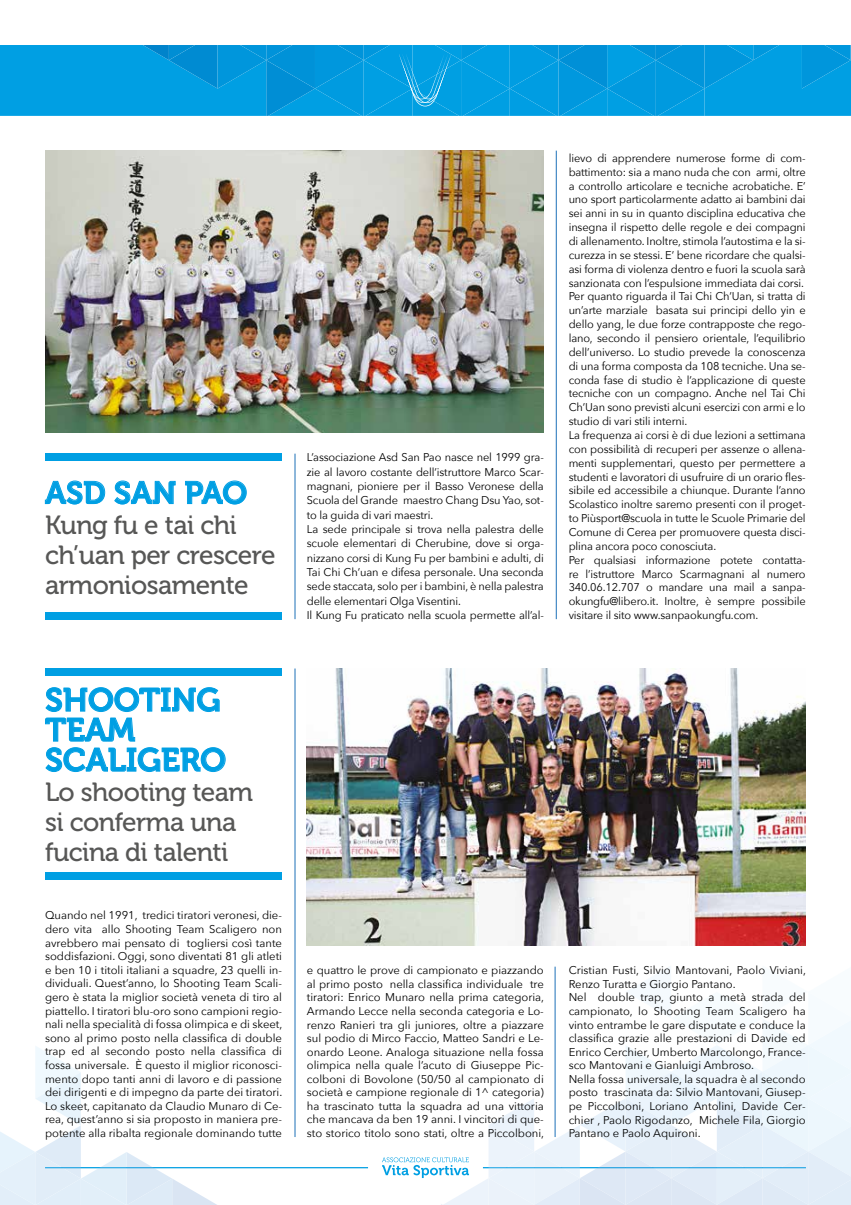
<style>
.page{position:relative;width:851px;height:1205px;background:#fff}
.page>*{position:absolute;margin:0;border:0;box-sizing:border-box;transform-origin:0 0}
.t1{font:32.5px/30px "Museo 700";color:#009fe3}
.t2{font:31.25px "Museo 700";color:#009fe3}
.t3{font:26.25px/30px "Museo 500";letter-spacing:-.02em;color:#575756}
.t4{font:11.25px/13.9px "Avenir Next";letter-spacing:-.01em;color:#000}
</style>
<div class="page">
<hr style="left:45px;top:1167px;width:323px;height:1px;background:#009fe3">
<svg style="left:0;top:1046px;width:218px;height:159px"></svg>
<svg style="left:382px;top:966px;width:468px;height:239px"></svg>
<div style="left:0;top:45px;width:850px;height:71px;background:#009fe3"></div>
<svg style="left:801px;top:45px;width:49px;height:44px;background:#0199de"></svg>
<svg style="left:143px;top:45px;width:636px;height:71px;background:#039cdf"></svg>
<img style="left:45px;top:151px;width:498px;height:281px">
<svg style="left:45px;top:481px;width:60px;height:23px"></svg>
<svg style="left:114px;top:481px;width:61px;height:23px"></svg>
<svg style="left:185px;top:481px;width:61px;height:23px"></svg>
<hr style="left:295px;top:454px;width:1px;height:165px;background:#1d71b8">
<hr style="left:556px;top:151px;width:1px;height:468px;background:#1d71b8">
<img style="left:307px;top:668px;width:498px;height:277px">
<svg style="left:46px;top:687px;width:173px;height:25px"></svg>
<svg style="left:45px;top:718px;width:90px;height:23px"></svg>
<svg style="left:46px;top:747px;width:179px;height:25px"></svg>
<hr style="left:295px;top:668px;width:1px;height:469px;background:#1d71b8">
<hr style="left:554px;top:966px;width:1px;height:171px;background:#1d71b8">
<div style="left:45px;top:872px;width:237px;height:8px;background:#009fe3"></div>
<div style="left:45px;top:612px;width:237px;height:7px;background:#009fe3"></div>
<div style="left:45px;top:668px;width:237px;height:8px;background:#009fe3"></div>
<div style="left:45px;top:454px;width:237px;height:7px;background:#009fe3"></div>
<h2 class="t2" style="left:45px;top:475px;width:203px">ASD SAN PAO</h2>
<h3 class="t3" style="left:45px;top:510px;width:232px">Kung fu e tai chi ch’uan per crescere armoniosamente</h3>
<p class="t4" style="left:307px;top:450px;width:238px;line-height:14.4px">L’associazione Asd San Pao nasce nel 1999 gra&shy;zie al lavoro costante dell’istruttore Marco Scar&shy;magnani, pioniere per il Basso Veronese della Scuola del Grande maestro Chang Dsu Yao, sot&shy;to la guida di vari maestri.<br>La sede principale si trova nella palestra delle scuole elementari di Cherubine, dove si orga&shy;nizzano corsi di Kung Fu per bambini e adulti, di Tai Chi Ch’uan e difesa personale. Una seconda sede staccata, solo per i bambini, è nella palestra delle elementari Olga Visentini.<br>Il Kung Fu praticato nella scuola permette all’al-</p>
<p class="t4" style="left:568px;top:151px;width:238px">lievo di apprendere numerose forme di com&shy;battimento: sia a mano nuda che con armi, oltre a controllo articolare e tecniche acrobatiche. E’ uno sport particolarmente adatto ai bambini dai sei anni in su in quanto disciplina educativa che insegna il rispetto delle regole e dei compagni di allenamento. Inoltre, stimola l’autostima e la si&shy;curezza in se stessi. E’ bene ricordare che qualsi&shy;asi forma di violenza dentro e fuori la scuola sarà sanzionata con l’espulsione immediata dai corsi.<br>Per quanto riguarda il Tai Chi Ch’Uan, si tratta di un’arte marziale basata sui principi dello yin e dello yang, le due forze contrapposte che rego&shy;lano, secondo il pensiero orientale, l’equilibrio dell’universo. Lo studio prevede la conoscenza di una forma composta da 108 tecniche. Una se&shy;conda fase di studio è l’applicazione di queste tecniche con un compagno. Anche nel Tai Chi Ch’Uan sono previsti alcuni esercizi con armi e lo studio di vari stili interni.<br>La frequenza ai corsi è di due lezioni a settimana con possibilità di recuperi per assenze o allena&shy;menti supplementari, questo per permettere a studenti e lavoratori di usufruire di un orario fles&shy;sibile ed accessibile a chiunque. Durante l’anno Scolastico inoltre saremo presenti con il proget&shy;to Piùsport@scuola in tutte le Scuole Primarie del Comune di Cerea per promuovere questa disci&shy;plina ancora poco conosciuta.<br>Per qualsiasi informazione potete contatta&shy;re l’istruttore Marco Scarmagnani al numero 340.06.12.707 o mandare una mail a sanpa&shy;okungfu@libero.it. Inoltre, è sempre possibile visitare il sito www.sanpaokungfu.com.</p>
<h1 class="t1" style="left:45px;top:685px;width:182px">SHOOTING<br>TEAM<br>SCALIGERO</h1>
<h3 class="t3" style="left:45px;top:777px;width:210px">Lo shooting team si conferma una fucina di talenti</h3>
<p class="t4" style="left:45px;top:908px;width:239px;text-align:justify">Quando nel 1991, tredici tiratori veronesi, die&shy;dero vita allo Shooting Team Scaligero non avrebbero mai pensato di togliersi così tante soddisfazioni. Oggi, sono diventati 81 gli atleti e ben 10 i titoli italiani a squadre, 23 quelli in&shy;dividuali. Quest’anno, lo Shooting Team Scali&shy;gero è stata la miglior società veneta di tiro al piattello. I tiratori blu-oro sono campioni regio&shy;nali nella specialità di fossa olimpica e di skeet, sono al primo posto nella classifica di double trap ed al secondo posto nella classifica di fossa universale. È questo il miglior riconosci&shy;mento dopo tanti anni di lavoro e di passione dei dirigenti e di impegno da parte dei tiratori.<br>Lo skeet, capitanato da Claudio Munaro di Ce&shy;rea, quest’anno si sia proposto in maniera pre&shy;potente alla ribalta regionale dominando tutte</p>
<p class="t4" style="left:307px;top:963px;width:239px;line-height:13.5px;text-align:justify">e quattro le prove di campionato e piazzando al primo posto nella classifica individuale tre tiratori: Enrico Munaro nella prima categoria, Armando Lecce nella seconda categoria e Lo&shy;renzo Ranieri tra gli juniores, oltre a piazzare sul podio di Mirco Faccio, Matteo Sandri e Le&shy;onardo Leone. Analoga situazione nella fossa olimpica nella quale l’acuto di Giuseppe Pic&shy;colboni di Bovolone (50/50 al campionato di società e campione regionale di 1^ categoria) ha trascinato tutta la squadra ad una vittoria che mancava da ben 19 anni. I vincitori di que&shy;sto storico titolo sono stati, oltre a Piccolboni,</p>
<p class="t4" style="left:568px;top:963px;width:239px;line-height:13.5px">Cristian Fusti, Silvio Mantovani, Paolo Viviani, Renzo Turatta e Giorgio Pantano.<br>Nel double trap, giunto a metà strada del campionato, lo Shooting Team Scaligero ha vinto entrambe le gare disputate e conduce la classifica grazie alle prestazioni di Davide ed Enrico Cerchier, Umberto Marcolongo, France&shy;sco Mantovani e Gianluigi Ambroso.<br>Nella fossa universale, la squadra è al secondo posto trascinata da: Silvio Mantovani, Giusep&shy;pe Piccolboni, Loriano Antolini, Davide Cer&shy;chier , Paolo Rigodanzo, Michele Fila, Giorgio Pantano e Paolo Aquironi.</p>
</div>
